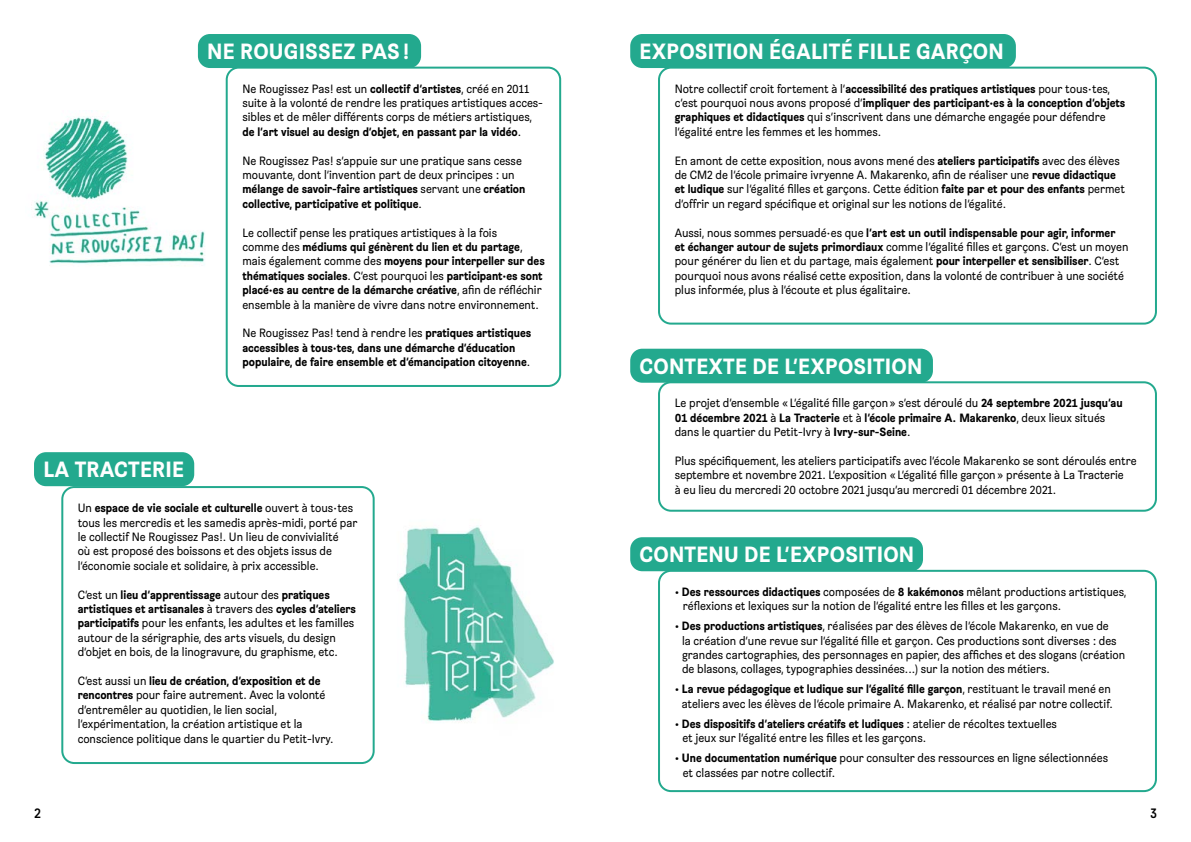
<style>
.page{position:relative;width:1191px;height:842px;background:#fff}
.page>*{position:absolute;margin:0;border:0;box-sizing:border-box;transform-origin:0 0}
.t1{font:700 22px "Brezel Grotesk";letter-spacing:.01em;color:#fff}
.t2{font:500 14px "Brezel Grotesk";color:#000}
.t3{font:12px/14.4px "Brezel Grotesk";color:#000}
.t4{font:700 12px/14.4px "Brezel Grotesk";color:#000}
.s1{font-weight:700}
.s2{font-weight:400}
</style>
<div class="page">
<div style="left:630px;top:34px;width:386px;height:34px;background:#23a98e;border-radius:12px"></div>
<div style="left:630px;top:349px;width:303px;height:34px;background:#23a98e;border-radius:12px"></div>
<div style="left:630px;top:537px;width:293px;height:34px;background:#23a98e;border-radius:12px"></div>
<div style="left:658px;top:67px;width:499px;height:258px;border:2px solid #23a98e;border-radius:12px"></div>
<div style="left:658px;top:381px;width:499px;height:131px;border:2px solid #23a98e;border-radius:12px"></div>
<div style="left:658px;top:570px;width:499px;height:222px;border:2px solid #23a98e;border-radius:12px"></div>
<img style="left:34px;top:110px;width:171px;height:155px">
<div style="left:198px;top:34px;width:223px;height:34px;background:#23a98e;border-radius:12px"></div>
<div style="left:34px;top:452px;width:160px;height:34px;background:#23a98e;border-radius:12px"></div>
<div style="left:226px;top:67px;width:335px;height:320px;border:2px solid #23a98e;border-radius:12px"></div>
<div style="left:61px;top:486px;width:314px;height:278px;border:2px solid #23a98e;border-radius:12px"></div>
<img style="left:398px;top:525px;width:156px;height:197px">
<h1 class="t1" style="left:207px;top:38px;width:203px">NE ROUGISSEZ PAS!</h1>
<h1 class="t1" style="left:43px;top:456px;width:142px">LA TRACTERIE</h1>
<p class="t3" style="left:242px;top:81px;width:302px">Ne Rougissez Pas! est un <span class="s1">collectif d’artistes</span>, créé en 2011 suite à la volonté de rendre les pratiques artistiques acces&shy;sibles et de mêler différents corps de métiers artistiques, <span class="s1">de l’art visuel au design d’objet, en passant par la vidéo</span>.</p>
<p class="t3" style="left:242px;top:153px;width:284px">Ne Rougissez Pas! s’appuie sur une pratique sans cesse mouvante, dont l’invention part de deux principes : un <span class="s1">mélange de savoir-faire artistiques</span> servant une <span class="s1">création collective, participative et politique</span>.</p>
<p class="t3" style="left:242px;top:225px;width:304px">Le collectif pense les pratiques artistiques à la fois<br>comme des <span class="s1">médiums qui génèrent du lien et du partage</span>, mais également comme des <span class="s1">moyens pour interpeller sur des thématiques sociales</span>. C’est pourquoi les <span class="s1">participant·es sont placé·es au centre de la démarche créative</span>, afin de réfléchir ensemble à la manière de vivre dans notre environnement.</p>
<p class="t4" style="left:242px;top:326px;width:290px"><span class="s2">Ne Rougissez Pas! tend à rendre les</span> pratiques artistiques accessibles à tous·tes, dans une démarche d’éducation populaire, de faire ensemble et d’émancipation citoyenne<span class="s2">.</span></p>
<p class="t2" style="left:34px;top:805px;width:8px">2</p>
<p class="t3" style="left:78px;top:501px;width:281px">Un <span class="s1">espace de vie sociale et culturelle</span> ouvert à tous·tes tous les mercredis et les samedis après-midi, porté par le collectif Ne Rougissez Pas!. Un lieu de convivialité<br>où est proposé des boissons et des objets issus de l’économie sociale et solidaire, à prix accessible.</p>
<p class="t3" style="left:78px;top:587px;width:280px">C’est un <span class="s1">lieu d’apprentissage</span> autour des <span class="s1">pratiques artistiques et artisanales</span> à travers des <span class="s1">cycles d’ateliers participatifs</span> pour les enfants, les adultes et les familles autour de la sérigraphie, des arts visuels, du design d’objet en bois, de la linogravure, du graphisme, etc.</p>
<p class="t3" style="left:78px;top:673px;width:257px">C’est aussi un <span class="s1">lieu de création, d’exposition et de rencontres</span> pour faire autrement. Avec la volonté d’entremêler au quotidien, le lien social, l’expérimentation, la création artistique et la conscience politique dans le quartier du Petit-Ivry.</p>
<h1 class="t1" style="left:639px;top:38px;width:366px">EXPOSITION ÉGALITÉ FILLE GARÇON</h1>
<p class="t3" style="left:674px;top:81px;width:452px">Notre collectif croit fortement à l’<span class="s1">accessibilité des pratiques artistiques</span> pour tous·tes, c’est pourquoi nous avons proposé d’<span class="s1">impliquer des participant·es à la conception d’objets graphiques et didactiques</span> qui s’inscrivent dans une démarche engagée pour défendre l’égalité entre les femmes et les hommes.</p>
<p class="t3" style="left:674px;top:153px;width:452px">En amont de cette exposition, nous avons mené des <span class="s1">ateliers participatifs</span> avec des élèves de CM2 de l’école primaire ivryenne A. Makarenko, afin de réaliser une <span class="s1">revue didactique et ludique</span> sur l’égalité filles et garçons. Cette édition <span class="s1">faite par et pour des enfants</span> permet d’offrir un regard spécifique et original sur les notions de l’égalité.</p>
<p class="t3" style="left:674px;top:225px;width:455px">Aussi, nous sommes persuadé·es que <span class="s1">l’art est un outil indispensable pour agir, informer<br>et échanger autour de sujets primordiaux</span> comme l’égalité filles et garçons. C’est un moyen pour générer du lien et du partage, mais également <span class="s1">pour interpeller et sensibiliser</span>. C’est pourquoi nous avons réalisé cette exposition, dans la volonté de contribuer à une société plus informée, plus à l’écoute et plus égalitaire.</p>
<h1 class="t1" style="left:639px;top:352px;width:284px">CONTEXTE DE L’EXPOSITION</h1>
<p class="t3" style="left:674px;top:396px;width:449px">Le projet d’ensemble «L’égalité fille garçon» s’est déroulé du <span class="s1">24 septembre 2021 jusqu’au<br>01 décembre 2021</span> à <span class="s1">La Tracterie</span> et à <span class="s1">l’école primaire A. Makarenko</span>, deux lieux situés dans le quartier du Petit-Ivry à <span class="s1">Ivry-sur-Seine</span>.</p>
<p class="t3" style="left:674px;top:453px;width:463px">Plus spécifiquement, les ateliers participatifs avec l’école Makarenko se sont déroulés entre septembre et novembre 2021. L’exposition «L’égalité fille garçon» présente à La Tracterie<br>à eu lieu du mercredi 20 octobre 2021 jusqu’au mercredi 01 décembre 2021.</p>
<h1 class="t1" style="left:639px;top:541px;width:276px">CONTENU DE L’EXPOSITION</h1>
<p class="t3" style="left:683px;top:584px;width:445px;text-indent:-8px">• <span class="s1">Des ressources didactiques</span> composées de <span class="s1">8 kakémonos</span> mêlant productions artistiques, réflexions et lexiques sur la notion de l’égalité entre les filles et les garçons.</p>
<p class="t3" style="left:682px;top:619px;width:444px;text-indent:-7px">• <span class="s1">Des productions artistiques</span>, réalisées par des élèves de l’école Makarenko, en vue de<br>la création d’une revue sur l’égalité fille et garçon. Ces productions sont diverses : des grandes cartographies, des personnages en papier, des affiches et des slogans (création de blasons, collages, typographies dessinées...) sur la notion des métiers.</p>
<p class="t3" style="left:674px;top:682px;width:440px;text-align:center">• <span class="s1">La revue pédagogique et ludique sur l’égalité fille garçon</span>, restituant le travail mené en ateliers avec les élèves de l’école primaire A. Makarenko, et réalisé par notre collectif.</p>
<p class="t3" style="left:682px;top:716px;width:376px;text-indent:-8px">• <span class="s1">Des dispositifs d’ateliers créatifs et ludiques</span> : atelier de récoltes textuelles et jeux sur l’égalité entre les filles et les garçons.</p>
<p class="t3" style="left:683px;top:751px;width:427px;text-indent:-8px">• <span class="s1">Une documentation numérique</span> pour consulter des ressources en ligne sélectionnées et classées par notre collectif.</p>
<p class="t2" style="left:1150px;top:805px;width:8px">3</p>
</div>
